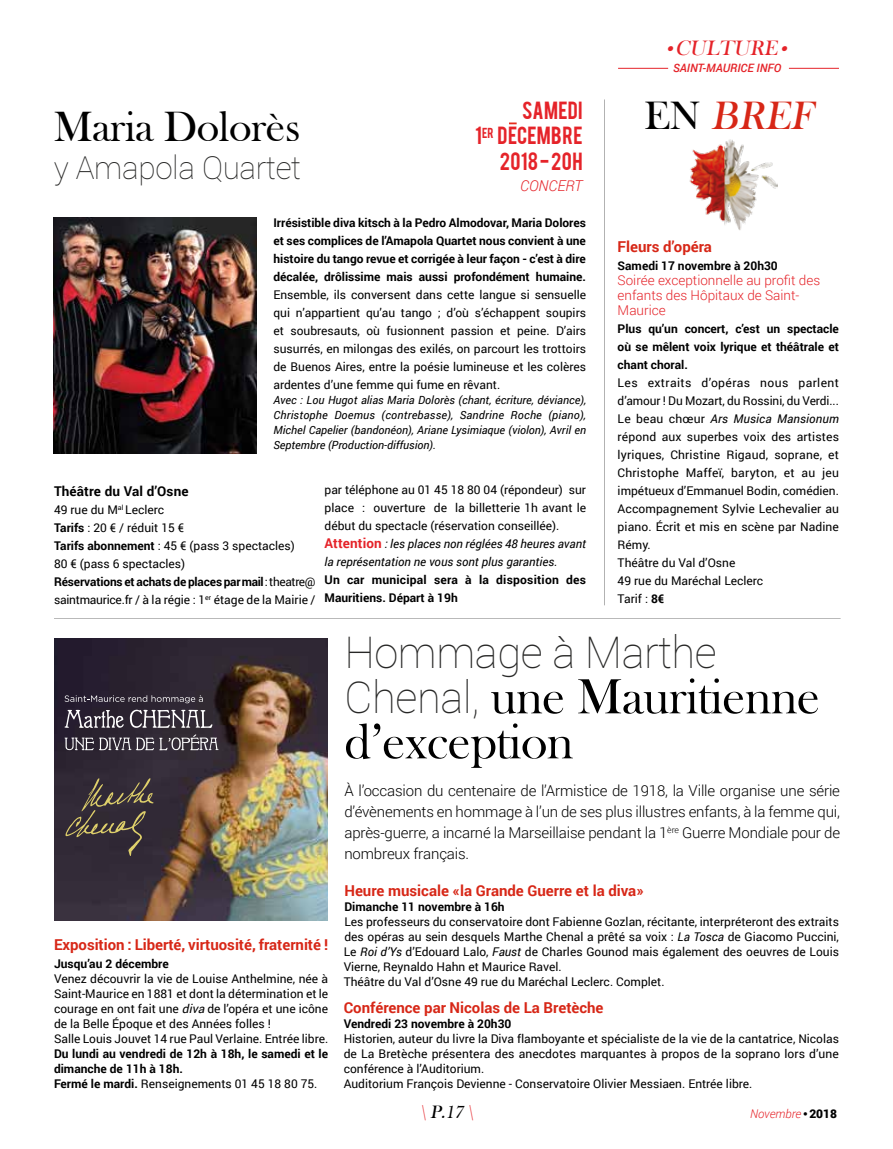
<style>
.page{position:relative;width:893px;height:1149px;background:#fff}
.page>*{position:absolute;margin:0;border:0;box-sizing:border-box;transform-origin:0 0}
.t1{font:51px/45px "Bask Old Face";letter-spacing:-.01em;color:#000}
.t2{font:100 43.5px "Roboto";letter-spacing:-.01em;color:#282827}
.t3{font:43.5px "Bask Old Face";letter-spacing:-.01em;color:#000}
.t4{font:italic 40.65px "Bask Old Face";color:#d72717}
.t5{font:100 31.5px "Roboto";letter-spacing:-.01em;color:#282827}
.t6{font:italic 21.3px "Bask Old Face";color:#e52329}
.t7{font:19.5px/25.5px "Bebas";letter-spacing:.02em;color:#e52329;text-align:right}
.t8{font:italic 18.45px "Bask Old Face";color:#000}
.t9{font:300 15px/21px "Roboto";letter-spacing:-.01em;color:#000;text-align:justify}
.t10{font:700 15px "Roboto";color:#d72717}
.t11{font:italic 300 15px "Roboto";color:#e52329}
.t12{font:300 13.5px/15px "Roboto";color:#e52329}
.t13{font:700 13.5px "Roboto";letter-spacing:.01em;color:#000}
.t14{font:12px/18px "Roboto";color:#000}
.t15{font:700 12px/18px "Roboto";color:#000}
.t16{font:italic 300 12px "Roboto";color:#e52329}
.t17{font:italic 500 11.55px "Roboto";color:#e52329}
.t18{font:italic 11.25px/15px "Roboto";color:#000;text-align:justify}
.t19{font:italic 6.9px "Zapf Dingbats ITC";color:#e52329}
.s1{font-weight:700}
.s2{font-weight:700;font-size:13.5px;color:#e52329}
.s3{font-style:italic}
.s4{font-style:normal;color:#000}
.s5{font-weight:400}
.s6{font-family:"Roboto";font-weight:100;font-size:43.5px;color:#282827}
.s7{color:#e52329}
.s8{font-family:"Bask Old Face";font-weight:400;font-style:normal;color:#000}
.s9{font-weight:900;font-style:normal;color:#000}
</style>
<div class="page">
<hr style="left:604px;top:99px;width:1px;height:506px;background:#000">
<img style="left:689px;top:139px;width:88px;height:91px">
<img style="left:54px;top:638px;width:273px;height:282px">
<svg style="left:65px;top:777px;width:89px;height:78px;background:#453c3c"></svg>
<svg style="left:65px;top:709px;width:59px;height:18px"></svg>
<svg style="left:130px;top:709px;width:82px;height:18px"></svg>
<svg style="left:65px;top:734px;width:154px;height:16px;background:#5b555f"></svg>
<svg style="left:65px;top:695px;width:138px;height:8px"></svg>
<hr style="left:789px;top:68px;width:50px;height:1px;background:#e52329">
<hr style="left:618px;top:68px;width:50px;height:1px;background:#e52329">
<hr style="left:54px;top:617px;width:787px;height:1px;background:#000">
<svg style="left:509px;top:122px;width:8px;height:2px"></svg>
<img style="left:53px;top:218px;width:203px;height:235px">
<h2 class="t3" style="left:54px;top:103px;width:248px">Maria Dolorès</h2>
<h3 class="t5" style="left:54px;top:145px;width:249px">y Amapola Quartet</h3>
<h3 class="t7" style="left:475px;top:96px;width:109px">SAMEDI<br>1<sup>ER</sup> DECEMBRE<br>2018 - 20H</h3>
<p class="t11" style="left:520px;top:175px;width:64px">CONCERT</p>
<p class="t15" style="left:273px;top:213px;width:314px;text-align:justify">Irrésistible diva kitsch à la Pedro Almodovar, Maria Dolores et ses complices de l’Amapola Quartet nous convient à une histoire du tango revue et corrigée à leur façon - c’est à dire décalée, drôlissime mais aussi profondément humaine.</p>
<p class="t14" style="left:273px;top:285px;width:314px;text-align:justify">Ensemble, ils conversent dans cette langue si sensuelle qui n’appartient qu’au tango ; d’où s’échappent soupirs et soubresauts, où fusionnent passion et peine. D’airs susurrés, en milongas des exilés, on parcourt les trottoirs de Buenos Aires, entre la poésie lumineuse et les colères ardentes d’une femme qui fume en rêvant.</p>
<p class="t18" style="left:273px;top:391px;width:314px">Avec : Lou Hugot alias Maria Dolorès (chant, écriture, déviance), Christophe Doemus (contrebasse), Sandrine Roche (piano), Michel Capelier (bandonéon), Ariane Lysimiaque (violon), Avril en Septembre (Production-diffusion).</p>
<p class="t13" style="left:54px;top:481px;width:136px">Théâtre du Val d’Osne</p>
<p class="t14" style="left:54px;top:500px;width:263px">49 rue du M<sup>al</sup> Leclerc<br><span class="s1">Tarifs</span> : 20 € / réduit 15 €<br><span class="s1">Tarifs abonnement</span> : 45 € (pass 3 spectacles)<br>80 € (pass 6 spectacles)<br><span class="s1">Réservations et achats de places par mail</span>: theatre@ saintmaurice.fr / à la régie : 1<sup>er</sup> étage de la Mairie /</p>
<p class="t14" style="left:325px;top:480px;width:263px">par téléphone au 01 45 18 80 04 (répondeur) sur place : ouverture de la billetterie 1h avant le début du spectacle (réservation conseillée).<br><span class="s2">Attention</span> <span class="s3">: les places non réglées 48 heures avant la représentation ne vous sont plus garanties.</span></p>
<p class="t15" style="left:325px;top:570px;width:263px">Un car municipal sera à la disposition des<br>Mauritiens. Départ à 19h</p>
<h3 class="t6" style="left:668px;top:36px;width:115px">● CULTURE</h3>
<p class="t19" style="left:781px;top:45px;width:8px">●</p>
<p class="t17" style="left:673px;top:60px;width:110px">SAINT-MAURICE INFO</p>
<h3 class="t4" style="left:645px;top:93px;width:177px"><span class="s4">E N</span> BREF</h3>
<p class="t10" style="left:618px;top:236px;width:96px">Fleurs d’opéra</p>
<p class="t15" style="left:618px;top:256px;width:162px">Samedi 17 novembre à 20h30</p>
<p class="t12" style="left:618px;top:272px;width:204px">Soirée exceptionnelle au profit des enfants des Hôpitaux de Saint-<br>Maurice</p>
<p class="t15" style="left:618px;top:319px;width:223px;text-align:justify">Plus qu’un concert, c’est un spectacle où se mêlent voix lyrique et théâtrale et chant choral.</p>
<p class="t14" style="left:618px;top:373px;width:223px">Les extraits d’opéras nous parlent d’amour ! Du Mozart, du Rossini, du Verdi...<br>Le beau chœur <span class="s3">Ars Musica Mansionum </span>répond aux superbes voix des artistes lyriques, Christine Rigaud, soprane, et<br>Christophe Maffeï, baryton, et au jeu impétueux d’Emmanuel Bodin, comédien.<br>Accompagnement Sylvie Lechevalier au piano. Écrit et mis en scène par Nadine<br>Rémy.<br>Théâtre du Val d’Osne<br>49 rue du Maréchal Leclerc<br>Tarif : <span class="s1">8€</span></p>
<p class="t10" style="left:54px;top:933px;width:276px">Exposition : Liberté, virtuosité, fraternité !</p>
<p class="t15" style="left:54px;top:953px;width:116px">Jusqu’au 2 décembre</p>
<p class="t14" style="left:54px;top:970px;width:276px;line-height:15px">Venez découvrir la vie de Louise Anthelmine, née à Saint-Maurice en 1881 et dont la détermination et le courage en ont fait une <span class="s3">diva</span> de l’opéra et une icône de la Belle Époque et des Années folles !<br>Salle Louis Jouvet 14 rue Paul Verlaine. Entrée libre.</p>
<p class="t15" style="left:54px;top:1045px;width:276px;line-height:15px">Du lundi au vendredi de 12h à 18h, le samedi et le dimanche de 11h à 18h.<br>Fermé le mardi. <span class="s5">Renseignements 01 45 18 80 75.</span></p>
<h2 class="t2" style="left:344px;top:622px;width:374px">Hommage à Marthe</h2>
<h1 class="t1" style="left:344px;top:674px;width:477px"><span class="s6">Chenal,</span> une Mauritienne d’exception</h1>
<p class="t9" style="left:344px;top:779px;width:497px">À l’occasion du centenaire de l’Armistice de 1918, la Ville organise une série d’évènements en hommage à l’un de ses plus illustres enfants, à la femme qui, après-guerre, a incarné la Marseillaise pendant la 1<sup>ère</sup> Guerre Mondiale pour de nombreux français.</p>
<p class="t10" style="left:344px;top:880px;width:301px">Heure musicale «la Grande Guerre et la diva»</p>
<p class="t15" style="left:344px;top:897px;width:162px">Dimanche 11 novembre à 16h</p>
<p class="t14" style="left:344px;top:913px;width:497px;line-height:15px">Les professeurs du conservatoire dont Fabienne Gozlan, récitante, interpréteront des extraits des opéras au sein desquels Marthe Chenal a prêté sa voix : <span class="s3">La Tosca</span> de Giacomo Puccini, Le <span class="s3">Roi d’Ys</span> d’Edouard Lalo, <span class="s3">Faust</span> de Charles Gounod mais également des oeuvres de Louis Vierne, Reynaldo Hahn et Maurice Ravel.<br>Théâtre du Val d’Osne 49 rue du Maréchal Leclerc. Complet.</p>
<p class="t10" style="left:344px;top:996px;width:261px">Conférence par Nicolas de La Bretèche</p>
<p class="t15" style="left:344px;top:1013px;width:169px">Vendredi 23 novembre à 20h30</p>
<p class="t14" style="left:344px;top:1030px;width:497px;line-height:15px">Historien, auteur du livre la Diva flamboyante et spécialiste de la vie de la cantatrice, Nicolas de La Bretèche présentera des anecdotes marquantes à propos de la soprano lors d’une conférence à l’Auditorium.<br>Auditorium François Devienne - Conservatoire Olivier Messiaen. Entrée libre.</p>
<h3 class="t8" style="left:420px;top:1101px;width:54px"><span class="s7">\</span> P.17 <span class="s7">\</span></h3>
<p class="t16" style="left:750px;top:1104px;width:89px">Novembre<span class="s8">•</span><span class="s9">2018</span></p>
</div>
